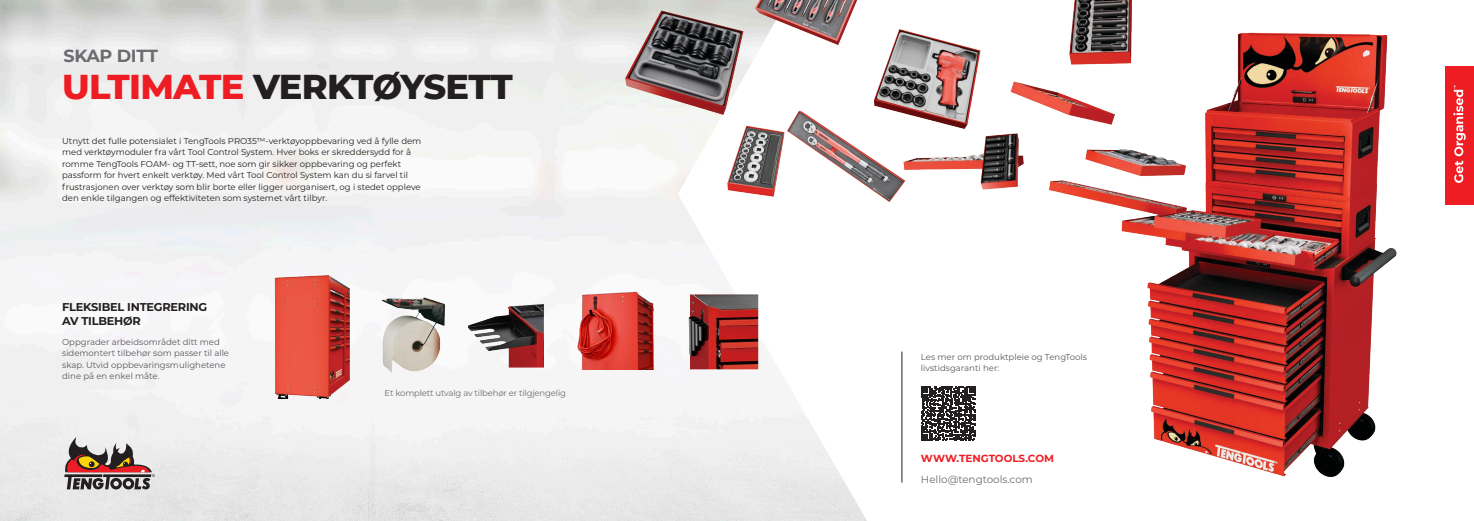
<style>
.page{position:relative;width:1474px;height:521px;background:#fff}
.page>*{position:absolute;margin:0;border:0;box-sizing:border-box;transform-origin:0 0}
.t1{font:800 35.18px "Montserrat";letter-spacing:-.02em;color:#231f20}
.t2{font:700 17.59px "Montserrat";letter-spacing:-.02em;color:#6c6d70}
.t3{font:700 11.38px/13.7px "Montserrat";letter-spacing:-.02em;color:#231f20}
.t4{font:10.33px "Montserrat";color:#6c6d70}
.t5{font:700 10.33px "Montserrat";color:#ee1d23}
.t6{font:8.58px/11.4px "Montserrat";color:#231f20}
.t7{font:8.58px/11.4px "Montserrat";color:#57585a}
.t8{font:8.58px "Montserrat";letter-spacing:-.02em;color:#6c6d70}
.t9{font:3.85px "Arial";color:#231f20}
.s1{color:#ee1d23}
</style>
<div class="page">
<img style="left:0;top:0;width:867px;height:521px">
<img style="left:1039px;top:32px;width:358px;height:445px">
<img style="left:909px;top:81px;width:130px;height:109px">
<img style="left:852px;top:29px;width:153px;height:115px">
<img style="left:713px;top:75px;width:196px;height:142px">
<img style="left:586px;top:0;width:182px;height:126px">
<img style="left:710px;top:0;width:182px;height:64px">
<img style="left:1046px;top:0;width:118px;height:74px">
<div style="left:1444px;top:66px;width:29px;height:139px;background:#ee1d23"></div>
<svg style="left:1453px;top:85px;width:12px;height:98px"></svg>
<img style="left:259px;top:274px;width:91px;height:124px">
<img style="left:377px;top:294px;width:71px;height:82px">
<img style="left:468px;top:304px;width:74px;height:31px">
<img style="left:570px;top:290px;width:83px;height:79px">
<img style="left:688px;top:294px;width:70px;height:75px">
<hr style="left:901px;top:352px;width:1px;height:130px;background:#231f20">
<svg style="left:921px;top:386px;width:54px;height:55px"></svg>
<svg style="left:64px;top:437px;width:88px;height:52px;background:#9f8781"></svg>
<p class="t2" style="left:63px;top:43px;width:96px">SKAP DITT</p>
<p class="t1" style="left:62px;top:61px;width:452px"><span class="s1">ULTIMATE</span> VERKTØYSETT</p>
<p class="t6" style="left:62px;top:135px;width:361px">Utnytt det fulle potensialet i TengTools PRO35™-verktøyoppbevaring ved å fylle dem med verktøymoduler fra vårt Tool Control System. Hver boks er skreddersydd for å romme TengTools FOAM- og TT-sett, noe som gir sikker oppbevaring og perfekt passform for hvert enkelt verktøy. Med vårt Tool Control System kan du si farvel til frustrasjonen over verktøy som blir borte eller ligger uorganisert, og i stedet oppleve den enkle tilgangen og effektiviteten som systemet vårt tilbyr.</p>
<p class="t3" style="left:62px;top:300px;width:147px">FLEKSIBEL INTEGRERING<br>AV TILBEHØR</p>
<p class="t7" style="left:62px;top:336px;width:168px">Oppgrader arbeidsområdet ditt med sidemontert tilbehør som passer til alle skap. Utvid oppbevaringsmulighetene dine på en enkel måte.</p>
<p class="t9" style="left:152px;top:473px;width:4px">®</p>
<p class="t8" style="left:384px;top:386px;width:183px">Et komplett utvalg av tilbehør er tilgjengelig</p>
<p class="t7" style="left:921px;top:351px;width:167px">Les mer om produktpleie og TengTools livstidsgaranti her:</p>
<p class="t5" style="left:921px;top:450px;width:134px">WWW.TENGTOOLS.COM</p>
<p class="t4" style="left:921px;top:472px;width:113px">Hello@tengtools.com</p>
</div>
